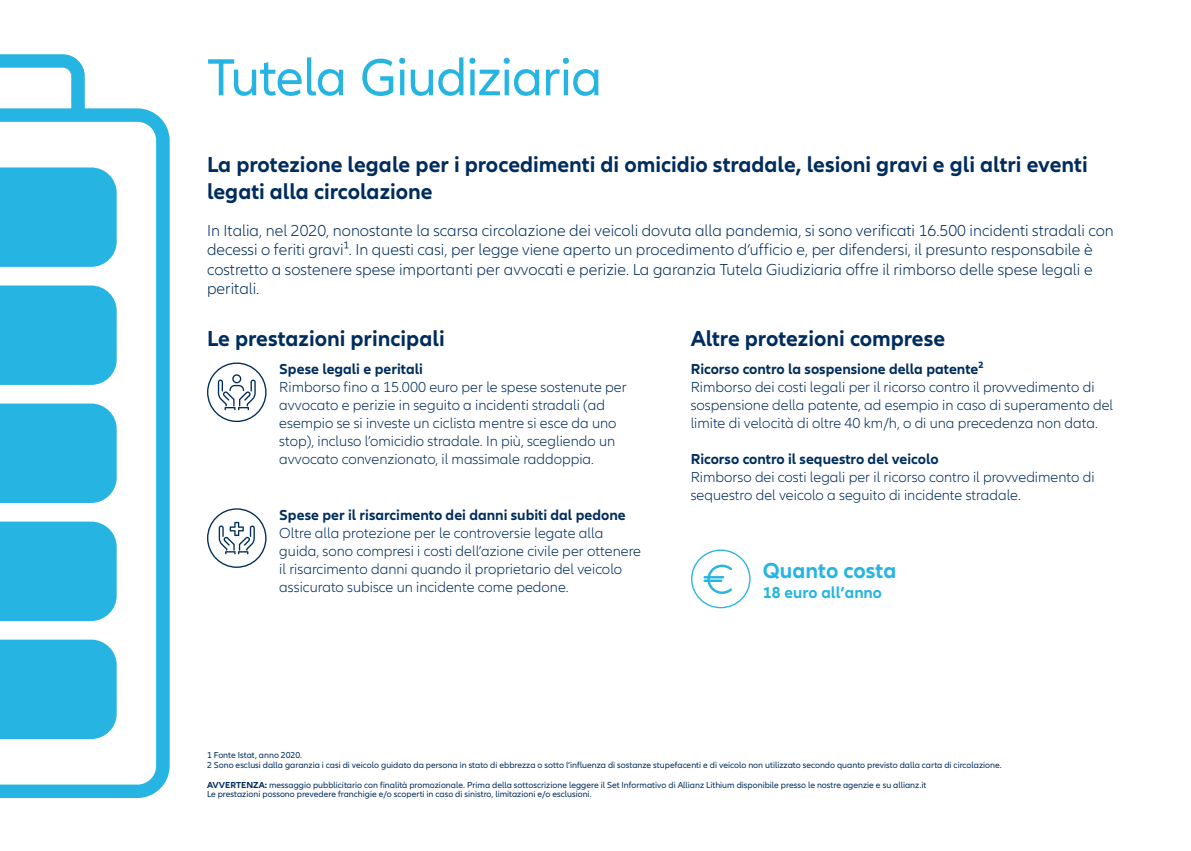
<style>
.page{position:relative;width:1191px;height:851px;background:#fff}
.page>*{position:absolute;margin:0;border:0;box-sizing:border-box;transform-origin:0 0}
.t1{font:54px "Allianz Neo";letter-spacing:-.02em;color:#26b5e3}
.t2{font:700 22.5px/27px "Allianz Neo";color:#002d5d}
.t3{font:700 22.5px "Allianz Neo";color:#26b5e3}
.t4{font:300 16.5px/19.5px "Allianz Neo";color:#002d5d}
.t5{font:700 16.5px "Allianz Neo";color:#26b5e3}
.t6{font:300 15px/18px "Allianz Neo";color:#002d5d}
.t7{font:700 15px "Allianz Neo";color:#002d5d}
.t8{font:9px/9px "Allianz Neo";color:#002d5d}
.s1{font-weight:700}
</style>
<div class="page">
<svg style="left:0;top:108px;width:170px;height:689px"></svg>
<svg style="left:0;top:54px;width:85px;height:65px"></svg>
<div style="left:0;top:639px;width:117px;height:100px;background:#26b5e3"></div>
<div style="left:0;top:167px;width:117px;height:100px;background:#26b5e3"></div>
<div style="left:0;top:285px;width:117px;height:100px;background:#26b5e3"></div>
<div style="left:0;top:403px;width:117px;height:100px;background:#26b5e3"></div>
<div style="left:0;top:521px;width:117px;height:100px;background:#26b5e3"></div>
<svg style="left:691px;top:549px;width:59px;height:59px"></svg>
<svg style="left:207px;top:362px;width:59px;height:60px"></svg>
<svg style="left:207px;top:508px;width:59px;height:59px"></svg>
<h1 class="t1" style="left:207px;top:47px;width:397px">Tutela Giudiziaria</h1>
<h2 class="t2" style="left:207px;top:152px;width:882px">La protezione legale per i procedimenti di omicidio stradale, lesioni gravi e gli altri eventi legati alla circolazione</h2>
<p class="t4" style="left:207px;top:221px;width:908px">In Italia, nel 2020, nonostante la scarsa circolazione dei veicoli dovuta alla pandemia, si sono verificati 16.500 incidenti stradali con decessi o feriti gravi¹. In questi casi, per legge viene aperto un procedimento d’ufficio e, per difendersi, il presunto responsabile è costretto a sostenere spese importanti per avvocati e perizie. La garanzia Tutela Giudiziaria offre il rimborso delle spese legali e peritali.</p>
<h2 class="t2" style="left:207px;top:325px;width:239px">Le prestazioni principali</h2>
<h2 class="t2" style="left:690px;top:325px;width:256px">Altre protezioni comprese</h2>
<p class="t7" style="left:279px;top:360px;width:145px">Spese legali e peritali</p>
<p class="t6" style="left:279px;top:378px;width:349px">Rimborso fino a 15.000 euro per le spese sostenute per avvocato e perizie in seguito a incidenti stradali (ad esempio se si investe un ciclista mentre si esce da uno stop), incluso l’omicidio stradale. In più, scegliendo un avvocato convenzionato, il massimale raddoppia.</p>
<p class="t7" style="left:690px;top:360px;width:294px">Ricorso contro la sospensione della patente²</p>
<p class="t6" style="left:690px;top:378px;width:424px">Rimborso dei costi legali per il ricorso contro il provvedimento di sospensione della patente, ad esempio in caso di superamento del limite di velocità di oltre 40 km/h, o di una precedenza non data.</p>
<p class="t7" style="left:690px;top:450px;width:249px">Ricorso contro il sequestro del veicolo</p>
<p class="t6" style="left:690px;top:468px;width:405px">Rimborso dei costi legali per il ricorso contro il provvedimento di sequestro del veicolo a seguito di incidente stradale.</p>
<p class="t7" style="left:279px;top:506px;width:348px">Spese per il risarcimento dei danni subiti dal pedone</p>
<p class="t6" style="left:279px;top:524px;width:363px">Oltre alla protezione per le controversie legate alla guida, sono compresi i costi dell’azione civile per ottenere il risarcimento danni quando il proprietario del veicolo assicurato subisce un incidente come pedone.</p>
<h2 class="t3" style="left:763px;top:557px;width:135px">Quanto costa</h2>
<p class="t5" style="left:763px;top:582px;width:120px">18 euro all’anno</p>
<p class="t8" style="left:207px;top:751px;width:796px">1 Fonte Istat, anno 2020.<br>2 Sono esclusi dalla garanzia i casi di veicolo guidato da persona in stato di ebbrezza o sotto l’influenza di sostanze stupefacenti e di veicolo non utilizzato secondo quanto previsto dalla carta di circolazione.</p>
<p class="t8" style="left:207px;top:780px;width:721px"><span class="s1">AVVERTENZA:</span> messaggio pubblicitario con finalità promozionale. Prima della sottoscrizione leggere il Set Informativo di Allianz Lithium disponibile presso le nostre agenzie e su allianz.it<br>Le prestazioni possono prevedere franchigie e/o scoperti in caso di sinistro, limitazioni e/o esclusioni.</p>
</div>
